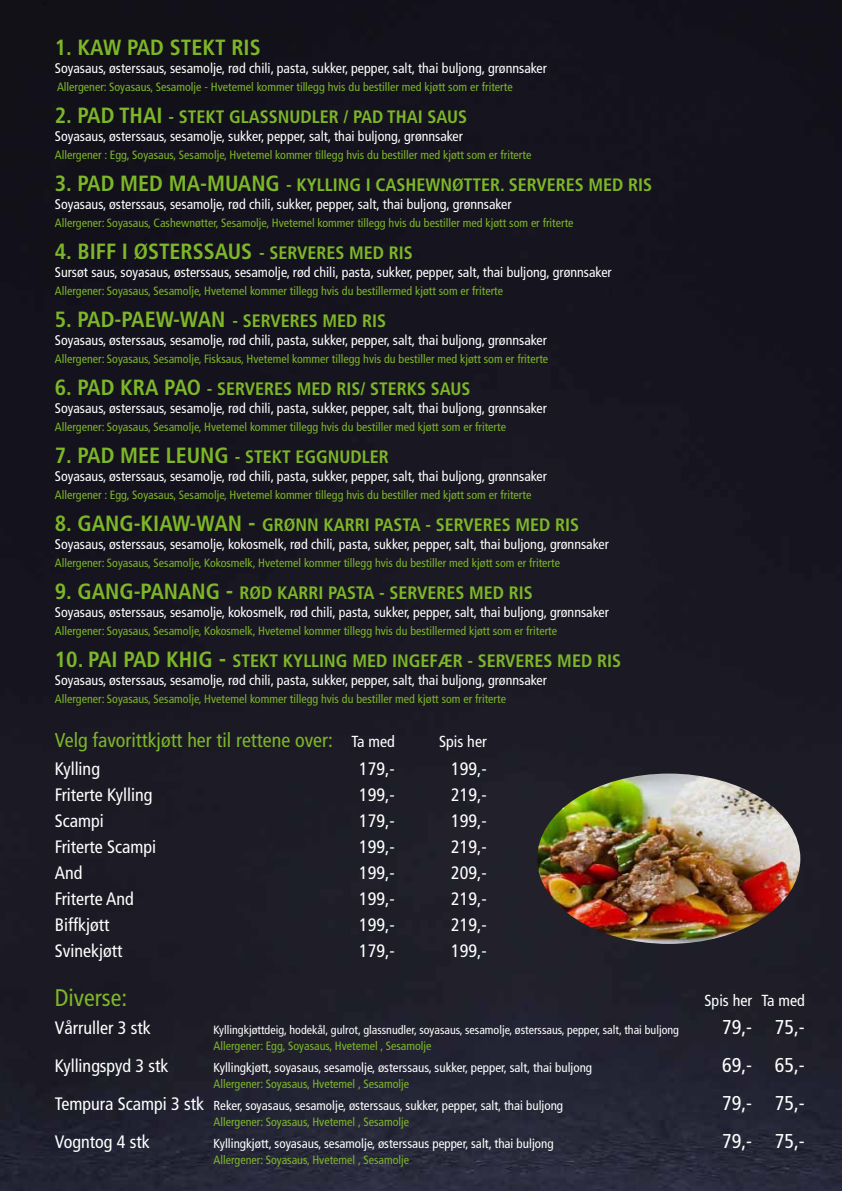
<style>
.page{position:relative;width:842px;height:1191px;background:#fff}
.page>*{position:absolute;margin:0;border:0;box-sizing:border-box;transform-origin:0 0}
.t1{font:condensed 24px "Frutiger";color:#7db728}
.t2{font:700 condensed 22px "Frutiger";color:#7db728}
.t3{font:condensed 20px "Frutiger";color:#7db728}
.t4{font:condensed 20px "Frutiger";color:#fff}
.t5{font:700 condensed 18px "Frutiger";color:#7db728}
.t6{font:condensed 18px "Frutiger";color:#fff}
.t7{font:condensed 16px "Frutiger";color:#fff}
.t8{font:condensed 14px "Frutiger";color:#fff}
.t9{font:condensed 13px "Frutiger";color:#fff}
.t10{font:condensed 12px "Frutiger";color:#7db728}
.t11{font:condensed 12px "Frutiger";color:#fff}
.s1{font-size:22px}
.s2{font-size:18px}
.s3{font-size:24px}
.s4{font-size:16px;color:#fff}
</style>
<div class="page">
<img style="left:0;top:0;width:842px;height:1191px">
<img style="left:537px;top:773px;width:263px;height:171px">
<h2 class="t2" style="left:55px;top:34px;width:207px">1. KAW PAD STEKT RIS</h2>
<p class="t8" style="left:55px;top:60px;width:494px">Soyasaus, østerssaus, sesamolje, rød chili, pasta, sukker, pepper, salt, thai buljong, grønnsaker</p>
<p class="t10" style="left:57px;top:80px;width:457px">Allergener: Soyasaus, Sesamolje - Hvetemel kommer tillegg hvis du bestiller med kjøtt som er friterte</p>
<h3 class="t5" style="left:55px;top:106px;width:414px"><span class="s1">2. PAD THAI</span> - STEKT GLASSNUDLER / PAD THAI SAUS</h3>
<p class="t8" style="left:55px;top:128px;width:410px">Soyasaus, østerssaus, sesamolje, sukker, pepper, salt, thai buljong, grønnsaker</p>
<p class="t10" style="left:55px;top:148px;width:478px">Allergener : Egg, Soyasaus, Sesamolje, Hvetemel kommer tillegg hvis du bestiller med kjøtt som er friterte</p>
<h3 class="t5" style="left:55px;top:174px;width:599px"><span class="s1">3. PAD MED MA-MUANG</span> - KYLLING I CASHEWNØTTER. SERVERES MED RIS</h3>
<p class="t8" style="left:55px;top:196px;width:458px">Soyasaus, østerssaus, sesamolje, rød chili, sukker, pepper, salt, thai buljong, grønnsaker</p>
<p class="t10" style="left:55px;top:216px;width:520px">Allergener: Soyasaus, Cashewnøtter, Sesamolje, Hvetemel kommer tillegg hvis du bestiller med kjøtt som er friterte</p>
<h2 class="t2" style="left:55px;top:238px;width:359px">4. BIFF I ØSTERSSAUS <span class="s2">- SERVERES MED RIS</span></h2>
<p class="t8" style="left:55px;top:264px;width:558px">Sursøt saus, soyasaus, østerssaus, sesamolje, rød chili, pasta, sukker, pepper, salt, thai buljong, grønnsaker</p>
<p class="t10" style="left:55px;top:284px;width:450px">Allergener: Soyasaus, Sesamolje, Hvetemel kommer tillegg hvis du bestillermed kjøtt som er friterte</p>
<h3 class="t5" style="left:55px;top:310px;width:333px"><span class="s1">5. PAD-PAEW-WAN</span> - SERVERES MED RIS</h3>
<p class="t8" style="left:55px;top:332px;width:494px">Soyasaus, østerssaus, sesamolje, rød chili, pasta, sukker, pepper, salt, thai buljong, grønnsaker</p>
<p class="t10" style="left:55px;top:352px;width:495px">Allergener: Soyasaus, Sesamolje, Fisksaus, Hvetemel kommer tillegg hvis du bestiller med kjøtt som er friterte</p>
<h3 class="t5" style="left:55px;top:378px;width:417px"><span class="s1">6. PAD KRA PAO</span> - SERVERES MED RIS/ STERKS SAUS</h3>
<p class="t8" style="left:55px;top:400px;width:494px">Soyasaus, østerssaus, sesamolje, rød chili, pasta, sukker, pepper, salt, thai buljong, grønnsaker</p>
<p class="t10" style="left:55px;top:420px;width:453px">Allergener: Soyasaus, Sesamolje, Hvetemel kommer tillegg hvis du bestiller med kjøtt som er friterte</p>
<h3 class="t5" style="left:55px;top:446px;width:336px"><span class="s1">7. PAD MEE LEUNG</span> - STEKT EGGNUDLER</h3>
<p class="t8" style="left:55px;top:468px;width:494px">Soyasaus, østerssaus, sesamolje, rød chili, pasta, sukker, pepper, salt, thai buljong, grønnsaker</p>
<p class="t10" style="left:55px;top:488px;width:478px">Allergener : Egg, Soyasaus, Sesamolje, Hvetemel kommer tillegg hvis du bestiller med kjøtt som er friterte</p>
<h3 class="t5" style="left:55px;top:514px;width:526px"><span class="s1">8. GANG-KIAW-WAN</span> <span class="s3">-</span> GRØNN KARRI PASTA - SERVERES MED RIS</h3>
<p class="t8" style="left:55px;top:536px;width:555px">Soyasaus, østerssaus, sesamolje, kokosmelk, rød chili, pasta, sukker, pepper, salt, thai buljong, grønnsaker</p>
<p class="t10" style="left:55px;top:556px;width:507px">Allergener: Soyasaus, Sesamolje, Kokosmelk, Hvetemel kommer tillegg hvis du bestiller med kjøtt som er friterte</p>
<h3 class="t5" style="left:55px;top:582px;width:480px"><span class="s1">9. GANG-PANANG</span> <span class="s3">-</span> RØD KARRI PASTA - SERVERES MED RIS</h3>
<p class="t8" style="left:55px;top:604px;width:555px">Soyasaus, østerssaus, sesamolje, kokosmelk, rød chili, pasta, sukker, pepper, salt, thai buljong, grønnsaker</p>
<p class="t10" style="left:55px;top:624px;width:504px">Allergener: Soyasaus, Sesamolje, Kokosmelk, Hvetemel kommer tillegg hvis du bestillermed kjøtt som er friterte</p>
<h3 class="t5" style="left:55px;top:650px;width:568px"><span class="s1">10. PAI PAD KHIG</span> <span class="s3">-</span> STEKT KYLLING MED INGEFÆR - SERVERES MED RIS</h3>
<p class="t8" style="left:55px;top:672px;width:494px">Soyasaus, østerssaus, sesamolje, rød chili, pasta, sukker, pepper, salt, thai buljong, grønnsaker</p>
<p class="t10" style="left:55px;top:692px;width:453px">Allergener: Soyasaus, Sesamolje, Hvetemel kommer tillegg hvis du bestiller med kjøtt som er friterte</p>
<h3 class="t3" style="left:55px;top:728px;width:342px">Velg favorittkjøtt her til rettene over: <span class="s4">Ta med</span></h3>
<h3 class="t7" style="left:439px;top:732px;width:49px">Spis her</h3>
<h3 class="t6" style="left:55px;top:758px;width:47px">Kylling</h3>
<h3 class="t6" style="left:359px;top:758px;width:37px">179,-</h3>
<h3 class="t6" style="left:451px;top:758px;width:37px">199,-</h3>
<h3 class="t6" style="left:55px;top:784px;width:99px">Friterte Kylling</h3>
<h3 class="t6" style="left:359px;top:784px;width:37px">199,-</h3>
<h3 class="t6" style="left:451px;top:784px;width:37px">219,-</h3>
<h3 class="t6" style="left:55px;top:810px;width:50px">Scampi</h3>
<h3 class="t6" style="left:359px;top:810px;width:37px">179,-</h3>
<h3 class="t6" style="left:451px;top:810px;width:37px">199,-</h3>
<h3 class="t6" style="left:55px;top:836px;width:103px">Friterte Scampi</h3>
<h3 class="t6" style="left:359px;top:836px;width:37px">199,-</h3>
<h3 class="t6" style="left:451px;top:836px;width:37px">219,-</h3>
<h3 class="t6" style="left:55px;top:862px;width:29px">And</h3>
<h3 class="t6" style="left:359px;top:862px;width:37px">199,-</h3>
<h3 class="t6" style="left:451px;top:862px;width:37px">209,-</h3>
<h3 class="t6" style="left:55px;top:888px;width:81px">Friterte And</h3>
<h3 class="t6" style="left:359px;top:888px;width:37px">199,-</h3>
<h3 class="t6" style="left:451px;top:888px;width:37px">219,-</h3>
<h3 class="t6" style="left:55px;top:914px;width:56px">Biffkjøtt</h3>
<h3 class="t6" style="left:359px;top:914px;width:37px">199,-</h3>
<h3 class="t6" style="left:451px;top:914px;width:37px">219,-</h3>
<h3 class="t6" style="left:55px;top:940px;width:69px">Svinekjøtt</h3>
<h3 class="t6" style="left:359px;top:940px;width:37px">179,-</h3>
<h3 class="t6" style="left:451px;top:940px;width:37px">199,-</h3>
<h1 class="t1" style="left:55px;top:983px;width:74px">Diverse:</h1>
<h3 class="t7" style="left:704px;top:991px;width:102px">Spis her Ta med</h3>
<h3 class="t6" style="left:55px;top:1017px;width:97px">Vårruller 3 stk</h3>
<p class="t11" style="left:214px;top:1022px;width:467px">Kyllingkjøttdeig, hodekål, gulrot, glassnudler, soyasaus, sesamolje, østerssaus, pepper, salt, thai buljong</p>
<h3 class="t4" style="left:722px;top:1015px;width:84px">79,- 75,-</h3>
<p class="t10" style="left:214px;top:1038px;width:220px">Allergener: Egg, Soyasaus, Hvetemel , Sesamolje</p>
<h3 class="t6" style="left:55px;top:1055px;width:115px">Kyllingspyd 3 stk</h3>
<p class="t9" style="left:214px;top:1059px;width:380px">Kyllingkjøtt, soyasaus, sesamolje, østerssaus, sukker, pepper, salt, thai buljong</p>
<h3 class="t4" style="left:722px;top:1053px;width:84px">69,- 65,-</h3>
<p class="t10" style="left:214px;top:1076px;width:197px">Allergener: Soyasaus, Hvetemel , Sesamolje</p>
<p class="t9" style="left:55px;top:1097px;width:510px"><span class="s2">Tempura Scampi 3 stk</span> Reker, soyasaus, sesamolje, østerssaus, sukker, pepper, salt, thai buljong</p>
<h3 class="t4" style="left:722px;top:1091px;width:84px">79,- 75,-</h3>
<p class="t10" style="left:214px;top:1114px;width:197px">Allergener: Soyasaus, Hvetemel , Sesamolje</p>
<h3 class="t6" style="left:55px;top:1131px;width:96px">Vogntog 4 stk</h3>
<p class="t9" style="left:214px;top:1135px;width:342px">Kyllingkjøtt, soyasaus, sesamolje, østerssaus pepper, salt, thai buljong</p>
<h3 class="t4" style="left:722px;top:1129px;width:84px">79,- 75,-</h3>
<p class="t10" style="left:214px;top:1152px;width:197px">Allergener: Soyasaus, Hvetemel , Sesamolje</p>
</div>
